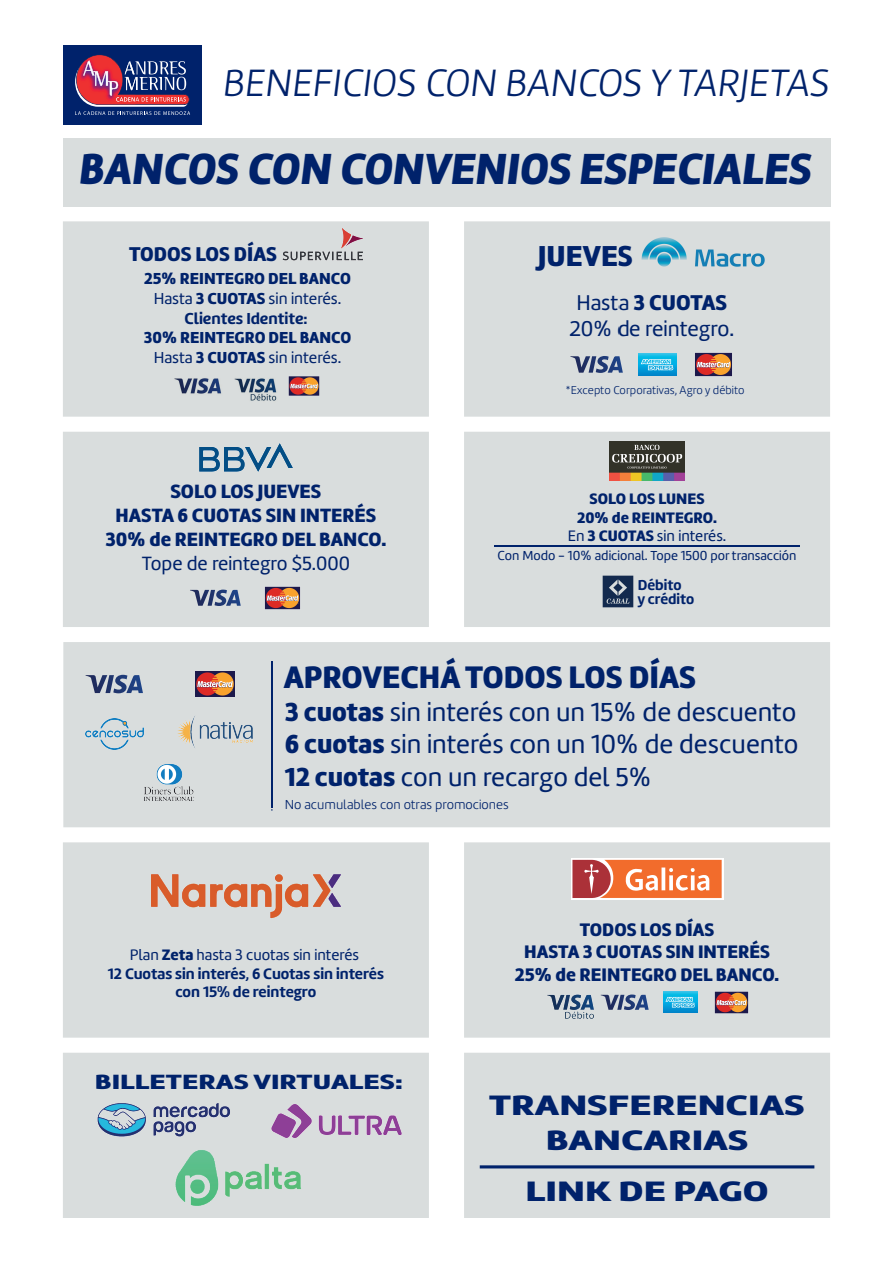
<style>
.page{position:relative;width:893px;height:1263px;background:#fff}
.page>*{position:absolute;margin:0;border:0;box-sizing:border-box;transform-origin:0 0}
.t1{font:45px "Marine Black Oblicua";color:#00226b}
.t2{font:39.45px "Marine Light Oblicua";color:#00226b}
.t3{font:900 32.25px "Marine";color:#00226b}
.t4{font:900 29.85px "Marine";color:#00226b}
.t5{font:900 29.1px/35px "Marine";color:#00226b;text-align:center;scale:1.35 1}
.t6{font:27px/32.4px "Marine";color:#00226b;text-align:justify}
.t7{font:22.2px/26.5px "Marine";color:#00226b;text-align:center}
.t8{font:900 21.3px "Marine";color:#00226b;scale:1.35 1}
.t9{font:900 20.7px "Marine";color:#00226b}
.t10{font:900 19.95px/23.9px "Marine";color:#00226b;text-align:center}
.t11{font:19.95px "Marine";color:#00226b}
.t12{font:900 18.75px/22.5px "Marine";color:#00226b;text-align:center}
.t13{font:900 16.5px/19.8px "Marine";color:#00226b;text-align:center}
.t14{font:16.5px "Marine UP Bold";color:#00226b}
.t15{font:700 15.75px/18.9px "Marine";color:#00226b;text-align:center}
.t16{font:900 15.75px/18.9px "Marine";color:#00226b;text-align:center}
.t17{font:700 15px/13.5px "Marine";color:#00226b}
.t18{font:13.5px "Marine";color:#00226b}
.t19{font:300 13.5px "Marine";color:#00226b}
.t20{font:300 11.85px "Marine";color:#00226b}
.s1{font-weight:400}
.s2{font-weight:900}
</style>
<div class="page">
<div style="left:63px;top:45px;width:139px;height:80px;background:#00226b"></div>
<svg style="left:75px;top:55px;width:115px;height:60px"></svg>
<div style="left:63px;top:1053px;width:366px;height:165px;background:#d9dddd"></div>
<img style="left:271px;top:1104px;width:131px;height:33px">
<img style="left:175px;top:1132px;width:142px;height:85px">
<img style="left:75px;top:1076px;width:177px;height:86px">
<div style="left:63px;top:138px;width:767px;height:68px;background:#d9dddd"></div>
<div style="left:464px;top:221px;width:366px;height:196px;background:#d9dddd"></div>
<img style="left:639px;top:353px;width:38px;height:23px">
<img style="left:694px;top:350px;width:39px;height:28px">
<svg style="left:570px;top:356px;width:53px;height:17px"></svg>
<img style="left:620px;top:232px;width:168px;height:45px">
<div style="left:464px;top:432px;width:366px;height:195px;background:#d9dddd"></div>
<img style="left:609px;top:442px;width:76px;height:38px">
<img style="left:603px;top:575px;width:31px;height:33px">
<hr style="left:494px;top:545px;width:306px;height:1px;background:#00226b">
<div style="left:63px;top:642px;width:767px;height:185px;background:#d9dddd"></div>
<div style="left:63px;top:842px;width:366px;height:196px;background:#d9dddd"></div>
<img style="left:151px;top:863px;width:190px;height:59px">
<div style="left:464px;top:1053px;width:366px;height:165px;background:#d9dddd"></div>
<svg style="left:480px;top:1165px;width:334px;height:3px"></svg>
<div style="left:464px;top:842px;width:366px;height:196px;background:#d9dddd"></div>
<img style="left:663px;top:992px;width:35px;height:21px">
<img style="left:713px;top:989px;width:36px;height:26px">
<svg style="left:601px;top:994px;width:48px;height:16px"></svg>
<img style="left:545px;top:991px;width:53px;height:31px">
<svg style="left:571px;top:858px;width:152px;height:41px"></svg>
<svg style="left:572px;top:860px;width:150px;height:39px;background:#e57c57"></svg>
<div style="left:63px;top:432px;width:366px;height:195px;background:#d9dddd"></div>
<img style="left:264px;top:584px;width:38px;height:27px">
<svg style="left:190px;top:590px;width:51px;height:16px"></svg>
<img style="left:180px;top:431px;width:132px;height:63px">
<div style="left:63px;top:221px;width:366px;height:196px;background:#d9dddd"></div>
<img style="left:288px;top:374px;width:33px;height:23px">
<img style="left:171px;top:371px;width:55px;height:29px">
<img style="left:233px;top:376px;width:47px;height:27px">
<img style="left:275px;top:223px;width:97px;height:44px">
<img style="left:193px;top:669px;width:44px;height:30px">
<svg style="left:86px;top:675px;width:57px;height:18px"></svg>
<img style="left:177px;top:716px;width:76px;height:32px">
<img style="left:85px;top:719px;width:58px;height:30px">
<img style="left:137px;top:765px;width:64px;height:36px">
<hr style="left:271px;top:661px;width:2px;height:147px;background:#00226b">
<h2 class="t2" style="left:223px;top:59px;width:608px">BENEFICIOS CON BANCOS Y TARJETAS</h2>
<h1 class="t1" style="left:80px;top:139px;width:734px">BANCOS CON CONVENIOS ESPECIALES</h1>
<p class="t9" style="left:129px;top:241px;width:150px">TODOS LOS DÍAS</p>
<p class="t13" style="left:144px;top:269px;width:208px">25% REINTEGRO DEL BANCO<br><span class="s1">Hasta</span> 3 CUOTAS <span class="s1">sin interés.</span></p>
<p class="t14" style="left:184px;top:307px;width:125px">Clientes Identite:</p>
<p class="t13" style="left:144px;top:328px;width:209px">30% REINTEGRO DEL BANCO<br><span class="s1">Hasta</span> 3 CUOTAS <span class="s1">sin interés.</span></p>
<p class="t10" style="left:106px;top:479px;width:282px">SOLO LOS JUEVES<br>HASTA 6 CUOTAS SIN INTERÉS<br>30% de REINTEGRO DEL BANCO.</p>
<p class="t11" style="left:142px;top:550px;width:210px">Tope de reintegro $5.000</p>
<p class="t4" style="left:538px;top:237px;width:97px">JUEVES</p>
<p class="t7" style="left:569px;top:289px;width:166px">Hasta <span class="s2">3 CUOTAS<br></span>20% de reintegro.</p>
<p class="t20" style="left:566px;top:383px;width:180px">*Excepto Corporativas, Agro y débito</p>
<p class="t16" style="left:568px;top:489px;width:160px">SOLO LOS LUNES<br>20% de REINTEGRO.<br><span class="s1">En</span> 3 CUOTAS <span class="s1">sin interés.</span></p>
<p class="t18" style="left:498px;top:547px;width:300px">Con Modo - 10% adicional. Tope 1500 por transacción</p>
<p class="t17" style="left:638px;top:578px;width:58px">Débito<br>y crédito</p>
<p class="t3" style="left:284px;top:656px;width:414px">APROVECHÁ TODOS LOS DÍAS</p>
<p class="t6" style="left:285px;top:696px;width:515px"><span class="s2">3 cuotas</span> sin interés con un 15% de descuento <span class="s2">6 cuotas</span> sin interés con un 10% de descuento <span class="s2">12 cuotas</span> con un recargo del 5%</p>
<p class="t19" style="left:285px;top:796px;width:226px">No acumulables con otras promociones</p>
<p class="t15" style="left:108px;top:945px;width:278px"><span class="s1">Plan</span> <span class="s2">Zeta</span> <span class="s1">hasta 3 cuotas sin interés<br></span>12 Cuotas sin interés, 6 Cuotas sin interés con 15% de reintegro</p>
<p class="t8" style="left:95px;top:1068px;width:230px">BILLETERAS VIRTUALES:</p>
<p class="t12" style="left:515px;top:918px;width:266px">TODOS LOS DÍAS<br>HASTA 3 CUOTAS SIN INTERÉS<br>25% de REINTEGRO DEL BANCO.</p>
<p class="t5" style="left:489px;top:1088px;width:235px">TRANSFERENCIAS<br>BANCARIAS</p>
<p class="t5" style="left:526px;top:1173px;width:182px">LINK DE PAGO</p>
</div>
